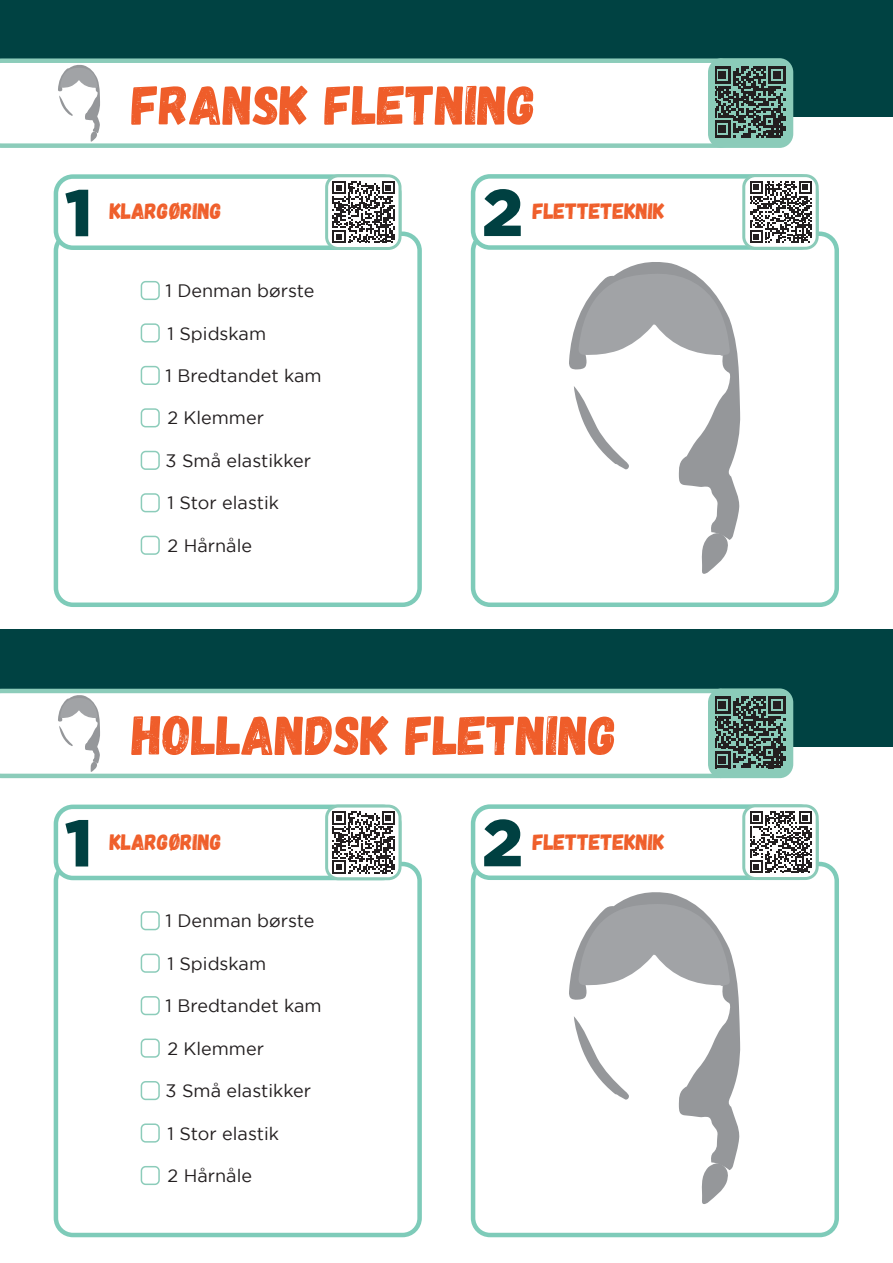
<style>
.page{position:relative;width:893px;height:1263px;background:#fff}
.page>*{position:absolute;margin:0;border:0;box-sizing:border-box;transform-origin:0 0}
.t1{font:900 66px "Gotham";color:#004041}
.t2{font:55.5px "Gagalin";color:#ef5d2a}
.t3{font:22.5px "Gagalin";color:#ef5e2a}
.t4{font:18px "Gotham";color:#231f20}
</style>
<div class="page">
<div style="left:54px;top:231px;width:368px;height:376px;border:4px solid #7ecbb9;border-radius:17px"></div>
<div style="left:56px;top:177px;width:343px;height:71px;background:#fff;border-radius:17px"></div>
<div style="left:54px;top:174px;width:347px;height:76px;border:4px solid #7ecbb9;border-radius:17px"></div>
<div style="left:471px;top:231px;width:368px;height:376px;border:4px solid #7ecbb9;border-radius:17px"></div>
<svg style="left:569px;top:262px;width:172px;height:278px"></svg>
<svg style="left:699px;top:531px;width:30px;height:43px"></svg>
<svg style="left:569px;top:386px;width:101px;height:94px"></svg>
<svg style="left:578px;top:272px;width:152px;height:84px"></svg>
<div style="left:141px;top:323px;width:19px;height:19px;border:2px solid #8cccba;border-radius:4px"></div>
<div style="left:141px;top:408px;width:19px;height:19px;border:2px solid #8cccba;border-radius:4px"></div>
<div style="left:141px;top:493px;width:19px;height:19px;border:2px solid #8cccba;border-radius:4px"></div>
<div style="left:141px;top:281px;width:19px;height:19px;border:2px solid #8cccba;border-radius:4px"></div>
<div style="left:141px;top:366px;width:19px;height:19px;border:2px solid #8cccba;border-radius:4px"></div>
<div style="left:141px;top:451px;width:19px;height:19px;border:2px solid #8cccba;border-radius:4px"></div>
<div style="left:141px;top:536px;width:19px;height:19px;border:2px solid #8cccba;border-radius:4px"></div>
<div style="left:0;top:0;width:893px;height:117px;background:#004242"></div>
<svg style="left:0;top:58px;width:718px;height:90px"></svg>
<div style="left:708px;top:58px;width:85px;height:90px;background:#8bcbb9;border-radius:14px"></div>
<svg style="left:715px;top:66px;width:71px;height:72px"></svg>
<svg style="left:58px;top:64px;width:42px;height:78px"></svg>
<div style="left:327px;top:176px;width:73px;height:72px;background:#fff;border-radius:12px"></div>
<div style="left:325px;top:174px;width:76px;height:76px;border:3px solid #8bcbb9;border-radius:12px"></div>
<svg style="left:332px;top:181px;width:63px;height:62px"></svg>
<div style="left:473px;top:176px;width:343px;height:71px;background:#fff;border-radius:17px"></div>
<div style="left:471px;top:174px;width:348px;height:76px;border:4px solid #7ecbb9;border-radius:17px"></div>
<div style="left:744px;top:176px;width:73px;height:72px;background:#fff;border-radius:12px"></div>
<div style="left:742px;top:174px;width:77px;height:76px;border:3px solid #8bcbb9;border-radius:12px"></div>
<svg style="left:750px;top:181px;width:62px;height:62px"></svg>
<div style="left:54px;top:862px;width:368px;height:375px;border:4px solid #7ecbb9;border-radius:17px"></div>
<div style="left:56px;top:807px;width:343px;height:71px;background:#fff;border-radius:17px"></div>
<div style="left:54px;top:804px;width:347px;height:76px;border:4px solid #7ecbb9;border-radius:17px"></div>
<div style="left:471px;top:862px;width:368px;height:375px;border:4px solid #7ecbb9;border-radius:17px"></div>
<svg style="left:569px;top:892px;width:172px;height:278px"></svg>
<svg style="left:699px;top:1162px;width:30px;height:42px"></svg>
<svg style="left:569px;top:1016px;width:101px;height:94px"></svg>
<svg style="left:578px;top:902px;width:152px;height:84px"></svg>
<div style="left:141px;top:954px;width:19px;height:19px;border:2px solid #8cccba;border-radius:4px"></div>
<div style="left:141px;top:1038px;width:19px;height:20px;border:2px solid #8cccba;border-radius:4px"></div>
<div style="left:141px;top:1123px;width:19px;height:19px;border:2px solid #8cccba;border-radius:4px"></div>
<div style="left:141px;top:911px;width:19px;height:19px;border:2px solid #8cccba;border-radius:4px"></div>
<div style="left:141px;top:996px;width:19px;height:19px;border:2px solid #8cccba;border-radius:4px"></div>
<div style="left:141px;top:1081px;width:19px;height:19px;border:2px solid #8cccba;border-radius:4px"></div>
<div style="left:141px;top:1166px;width:19px;height:19px;border:2px solid #8cccba;border-radius:4px"></div>
<div style="left:0;top:630px;width:893px;height:117px;background:#004242"></div>
<svg style="left:0;top:689px;width:718px;height:89px"></svg>
<div style="left:708px;top:688px;width:85px;height:90px;background:#8bcbb9;border-radius:14px"></div>
<svg style="left:715px;top:696px;width:71px;height:72px"></svg>
<svg style="left:58px;top:694px;width:42px;height:78px"></svg>
<div style="left:327px;top:806px;width:73px;height:73px;background:#fff;border-radius:12px"></div>
<div style="left:325px;top:804px;width:76px;height:76px;border:3px solid #8bcbb9;border-radius:12px"></div>
<svg style="left:332px;top:811px;width:63px;height:62px"></svg>
<div style="left:473px;top:807px;width:343px;height:71px;background:#fff;border-radius:17px"></div>
<div style="left:471px;top:804px;width:348px;height:76px;border:4px solid #7ecbb9;border-radius:17px"></div>
<div style="left:744px;top:806px;width:73px;height:72px;background:#fff;border-radius:12px"></div>
<div style="left:742px;top:804px;width:77px;height:76px;border:3px solid #8bcbb9;border-radius:12px"></div>
<svg style="left:750px;top:811px;width:62px;height:62px"></svg>
<p class="t2" style="left:132px;top:71px;width:405px">FRANSK FLETNING</p>
<p class="t1" style="left:65px;top:175px;width:29px">1</p>
<p class="t3" style="left:110px;top:197px;width:113px">KLARGØRING</p>
<p class="t4" style="left:166px;top:281px;width:151px">1 Denman børste</p>
<p class="t4" style="left:168px;top:323px;width:100px">1 Spidskam</p>
<p class="t4" style="left:166px;top:366px;width:158px">1 Bredtandet kam</p>
<p class="t4" style="left:167px;top:408px;width:98px">2 Klemmer</p>
<p class="t4" style="left:166px;top:451px;width:147px">3 Små elastikker</p>
<p class="t4" style="left:168px;top:493px;width:113px">1 Stor elastik</p>
<p class="t4" style="left:168px;top:535px;width:86px">2 Hårnåle</p>
<p class="t1" style="left:482px;top:175px;width:43px">2</p>
<p class="t3" style="left:533px;top:197px;width:133px">FLETTETEKNIK</p>
<p class="t2" style="left:132px;top:701px;width:486px">HOLLANDSK FLETNING</p>
<p class="t1" style="left:65px;top:805px;width:29px">1</p>
<p class="t3" style="left:110px;top:828px;width:113px">KLARGØRING</p>
<p class="t4" style="left:166px;top:911px;width:151px">1 Denman børste</p>
<p class="t4" style="left:168px;top:953px;width:100px">1 Spidskam</p>
<p class="t4" style="left:166px;top:996px;width:158px">1 Bredtandet kam</p>
<p class="t4" style="left:167px;top:1038px;width:98px">2 Klemmer</p>
<p class="t4" style="left:166px;top:1081px;width:147px">3 Små elastikker</p>
<p class="t4" style="left:168px;top:1123px;width:113px">1 Stor elastik</p>
<p class="t4" style="left:168px;top:1166px;width:86px">2 Hårnåle</p>
<p class="t1" style="left:482px;top:805px;width:43px">2</p>
<p class="t3" style="left:533px;top:828px;width:133px">FLETTETEKNIK</p>
</div>
